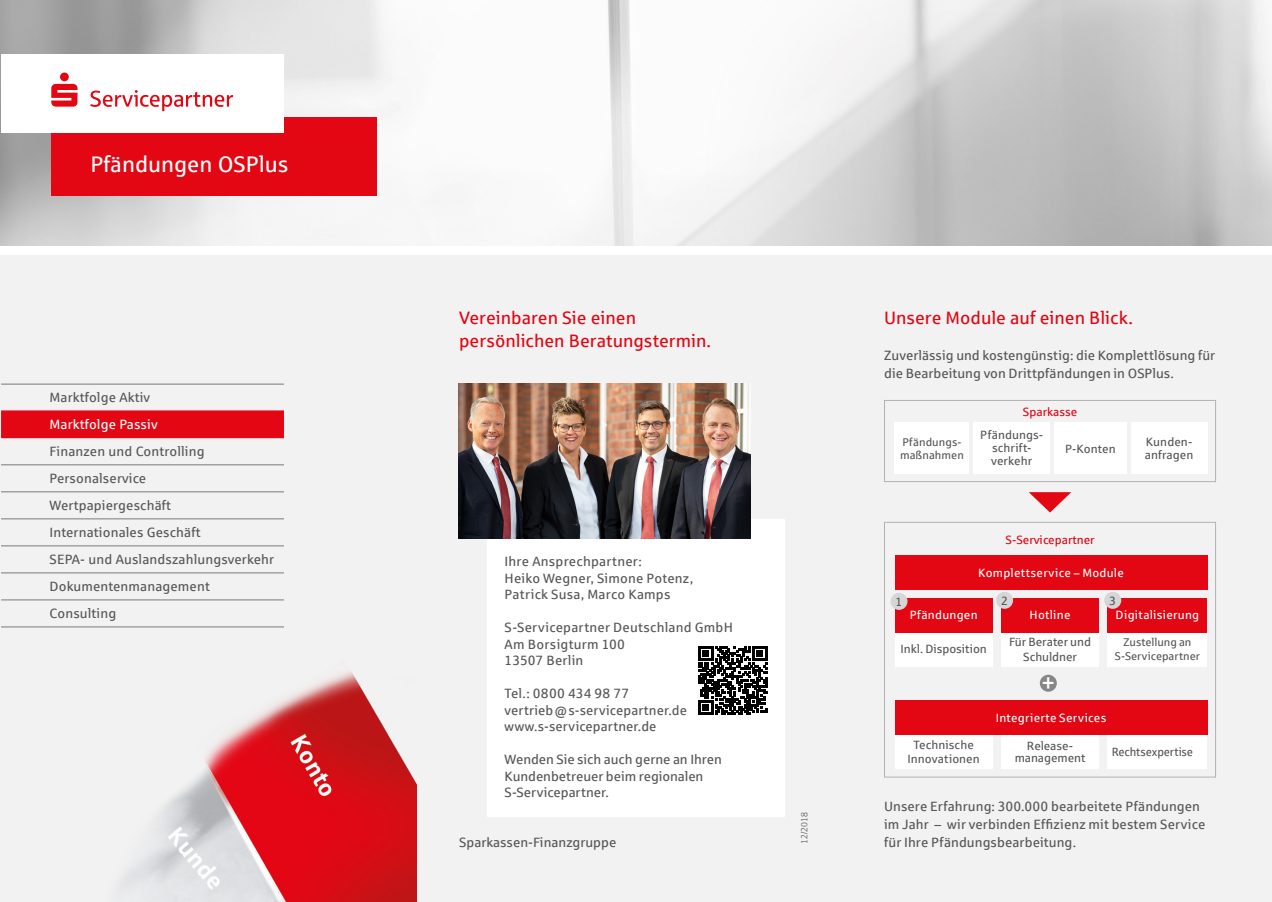
<style>
.page{position:relative;width:1272px;height:902px;background:#fff}
.page>*{position:absolute;margin:0;border:0;box-sizing:border-box;transform-origin:0 0}
.t1{font:22.5px "Sparkasse Rg";color:#fff}
.Headline{font:18px/22.5px "Sparkasse Rg";color:#e30613}
.Adress-Box{font:13.5px/16.5px "Sparkasse Rg";letter-spacing:.01em;color:#575756}
.Fließ_9_12{font:13.5px/18px "Sparkasse Rg";letter-spacing:.005em;color:#575756}
.Menu{font:13.5px "Sparkasse Rg";letter-spacing:.01em;color:#575756}
.Menu_Aktiv{font:13.5px "Sparkasse Rg";letter-spacing:.01em;color:#fff}
.Menu_Oben{font:13.5px "Sparkasse Rg";letter-spacing:.01em;color:#575756}
.Fließ-inBox{font:12px/14.2px "Sparkasse Rg";color:#575756;text-align:center}
.H1-inBox{font:12px "Sparkasse Rg";letter-spacing:.02em;color:#fff}
.t2{font:12px "Sparkasse Rg";color:#e30613}
.Fließ-inBox-2{font:12px "Sparkasse Rg";color:#575756;scale:.95 1}
.H1-inBox-2{font:12px "Sparkasse Rg";color:#575756}
.Fließ-inBox-3{font:11.25px/12.9px "Sparkasse Rg";letter-spacing:.005em;color:#575756}
.t3{font:9px "Sparkasse Lt";color:#575756}
</style>
<div class="page">
<div style="left:0;top:250px;width:1271px;height:651px;background:#f2f2f2"></div>
<div style="left:0;top:246px;width:1271px;height:8px;background:#fff"></div>
<div style="left:51px;top:117px;width:326px;height:79px;background:#e30613"></div>
<div style="left:1px;top:54px;width:282px;height:79px;background:#fff"></div>
<svg style="left:51px;top:72px;width:26px;height:35px"></svg>
<svg style="left:90px;top:90px;width:143px;height:21px"></svg>
<img style="left:120px;top:671px;width:297px;height:230px">
<hr style="left:1px;top:383px;width:283px;height:1px;background:#878787">
<div style="left:1px;top:410px;width:283px;height:28px;background:#e30613"></div>
<hr style="left:1px;top:464px;width:283px;height:1px;background:#878787">
<hr style="left:1px;top:491px;width:283px;height:1px;background:#878787">
<hr style="left:1px;top:518px;width:283px;height:1px;background:#878787">
<hr style="left:1px;top:545px;width:283px;height:1px;background:#878787">
<hr style="left:1px;top:572px;width:283px;height:1px;background:#878787">
<hr style="left:1px;top:599px;width:283px;height:1px;background:#878787">
<hr style="left:1px;top:626px;width:283px;height:1px;background:#878787">
<div style="left:487px;top:519px;width:297px;height:297px;background:#fff"></div>
<svg style="left:698px;top:646px;width:69px;height:68px"></svg>
<svg style="left:1029px;top:492px;width:42px;height:20px"></svg>
<div style="left:884px;top:400px;width:331px;height:82px;border:1px solid #b3b2b2"></div>
<div style="left:894px;top:422px;width:75px;height:51px;background:#fff"></div>
<div style="left:973px;top:422px;width:76px;height:51px;background:#fff"></div>
<div style="left:1054px;top:422px;width:72px;height:51px;background:#fff"></div>
<div style="left:1130px;top:422px;width:77px;height:51px;background:#fff"></div>
<div style="left:894px;top:555px;width:313px;height:34px;background:#e30613"></div>
<div style="left:1039px;top:674px;width:17px;height:17px;background:#878787;border-radius:50%"></div>
<div style="left:894px;top:632px;width:98px;height:34px;background:#fff"></div>
<div style="left:894px;top:734px;width:98px;height:34px;background:#fff"></div>
<div style="left:1001px;top:632px;width:97px;height:34px;background:#fff"></div>
<div style="left:1001px;top:734px;width:97px;height:34px;background:#fff"></div>
<div style="left:1107px;top:632px;width:100px;height:34px;background:#fff"></div>
<div style="left:1107px;top:734px;width:100px;height:34px;background:#fff"></div>
<div style="left:884px;top:522px;width:331px;height:255px;border:1px solid #b3b2b2"></div>
<div style="left:1001px;top:598px;width:97px;height:34px;background:#e30613"></div>
<div style="left:1107px;top:598px;width:100px;height:34px;background:#e30613"></div>
<div style="left:996px;top:591px;width:17px;height:17px;background:#d6d6d6;border-radius:50%"></div>
<div style="left:1104px;top:591px;width:17px;height:17px;background:#d6d6d6;border-radius:50%"></div>
<div style="left:894px;top:598px;width:98px;height:34px;background:#e30613"></div>
<div style="left:890px;top:592px;width:17px;height:18px;background:#d6d6d6;border-radius:50%"></div>
<div style="left:894px;top:700px;width:313px;height:34px;background:#e30613"></div>
<img style="left:458px;top:383px;width:292px;height:155px">
<p class="t1" style="left:90px;top:150px;width:200px">Pfändungen OSPlus</p>
<p class="Menu_Oben" style="left:50px;top:388px;width:102px">Marktfolge Aktiv</p>
<p class="Menu_Aktiv" style="left:50px;top:415px;width:109px">Marktfolge Passiv</p>
<p class="Menu" style="left:50px;top:442px;width:156px">Finanzen und Controlling</p>
<p class="Menu" style="left:50px;top:469px;width:98px">Personalservice</p>
<p class="Menu" style="left:50px;top:496px;width:123px">Wertpapiergeschäft</p>
<p class="Menu" style="left:50px;top:523px;width:152px">Internationales Geschäft</p>
<p class="Menu" style="left:50px;top:550px;width:226px">SEPA- und Auslandszahlungsverkehr</p>
<p class="Menu" style="left:50px;top:577px;width:162px">Dokumentenmanagement</p>
<p class="Menu" style="left:50px;top:604px;width:68px">Consulting</p>
<h1 class="Headline" style="left:459px;top:306px;width:253px">Vereinbaren Sie einen persönlichen Beratungstermin.</h1>
<p class="Adress-Box" style="left:504px;top:552px;width:190px">Ihre Ansprechpartner:<br>Heiko Wegner, Simone Potenz,</p>
<p class="Adress-Box" style="left:504px;top:585px;width:167px">Patrick Susa, Marco Kamps</p>
<p class="Adress-Box" style="left:504px;top:618px;width:230px">S-Servicepartner Deutschland GmbH</p>
<p class="Adress-Box" style="left:504px;top:635px;width:122px">Am Borsigturm 100</p>
<p class="Adress-Box" style="left:504px;top:651px;width:80px">13507 Berlin</p>
<p class="Adress-Box" style="left:504px;top:684px;width:126px">Tel.: 0800 434 98 77</p>
<p class="Adress-Box" style="left:504px;top:701px;width:184px">vertrieb@s-servicepartner.de</p>
<p class="Adress-Box" style="left:504px;top:717px;width:153px">www.s-servicepartner.de</p>
<p class="Adress-Box" style="left:504px;top:750px;width:219px">Wenden Sie sich auch gerne an Ihren<br>Kundenbetreuer beim regionalen<br>S-Servicepartner.</p>
<p class="Fließ_9_12" style="left:459px;top:832px;width:159px">Sparkassen-Finanzgruppe</p>
<p class="t3" style="left:799px;top:843px;width:33px;rotate:-90deg">12/2018</p>
<p class="Headline" style="left:884px;top:306px;width:250px">Unsere Module auf einen Blick.</p>
<p class="Fließ_9_12" style="left:884px;top:346px;width:332px">Zuverlässig und kostengünstig: die Komplettlösung für die Bearbeitung von Drittpfändungen in OSPlus.</p>
<p class="Fließ-inBox-3" style="left:900px;top:435px;width:65px">Pfändungs&shy;maßnahmen</p>
<p class="t2" style="left:1022px;top:405px;width:56px">Sparkasse</p>
<p class="Fließ-inBox" style="left:980px;top:428px;width:64px">Pfändungs-</p>
<p class="Fließ-inBox" style="left:992px;top:440px;width:41px">schrift-</p>
<p class="Fließ-inBox" style="left:991px;top:453px;width:43px">verkehr</p>
<p class="Fließ-inBox" style="left:1065px;top:441px;width:52px">P-Konten</p>
<p class="Fließ-inBox" style="left:1144px;top:435px;width:50px;line-height:12.9px;text-align:left">Kunden&shy;anfragen</p>
<p class="H1-inBox-2" style="left:895px;top:594px;width:8px">1</p>
<p class="t2" style="left:1005px;top:532px;width:91px">S-Servicepartner</p>
<p class="H1-inBox" style="left:978px;top:565px;width:147px">Komplettservice – Module</p>
<p class="H1-inBox-2" style="left:1001px;top:593px;width:8px">2</p>
<p class="H1-inBox-2" style="left:1109px;top:593px;width:8px">3</p>
<p class="H1-inBox" style="left:909px;top:607px;width:69px">Pfändungen</p>
<p class="Fließ-inBox" style="left:900px;top:641px;width:88px">Inkl. Disposition</p>
<p class="Fließ-inBox" style="left:907px;top:737px;width:74px">Technische<br>Innovationen</p>
<p class="H1-inBox" style="left:1029px;top:607px;width:42px">Hotline</p>
<p class="H1-inBox" style="left:1115px;top:607px;width:85px">Digitalisierung</p>
<p class="Fließ-inBox" style="left:1009px;top:634px;width:83px">Für Berater und<br>Schuldner</p>
<p class="t1" style="left:1041px;top:669px;width:14px">+</p>
<p class="Fließ-inBox-3" style="left:1123px;top:635px;width:69px">Zustellung an</p>
<p class="Fließ-inBox-3" style="left:1114px;top:649px;width:86px">S-Servicepartner</p>
<p class="H1-inBox" style="left:995px;top:710px;width:112px">Integrierte Services</p>
<p class="Fließ-inBox" style="left:1026px;top:737px;width:48px">Release-</p>
<p class="Fließ-inBox" style="left:1014px;top:750px;width:72px">management</p>
<p class="Fließ-inBox-2" style="left:1111px;top:744px;width:87px">Rechtsexpertise</p>
<p class="Fließ_9_12" style="left:884px;top:796px;width:323px">Unsere Erfahrung: 300.000 bearbeitete Pfändungen im Jahr – wir verbinden Effizienz mit bestem Service für Ihre Pfändungsbearbeitung.</p>
</div>
